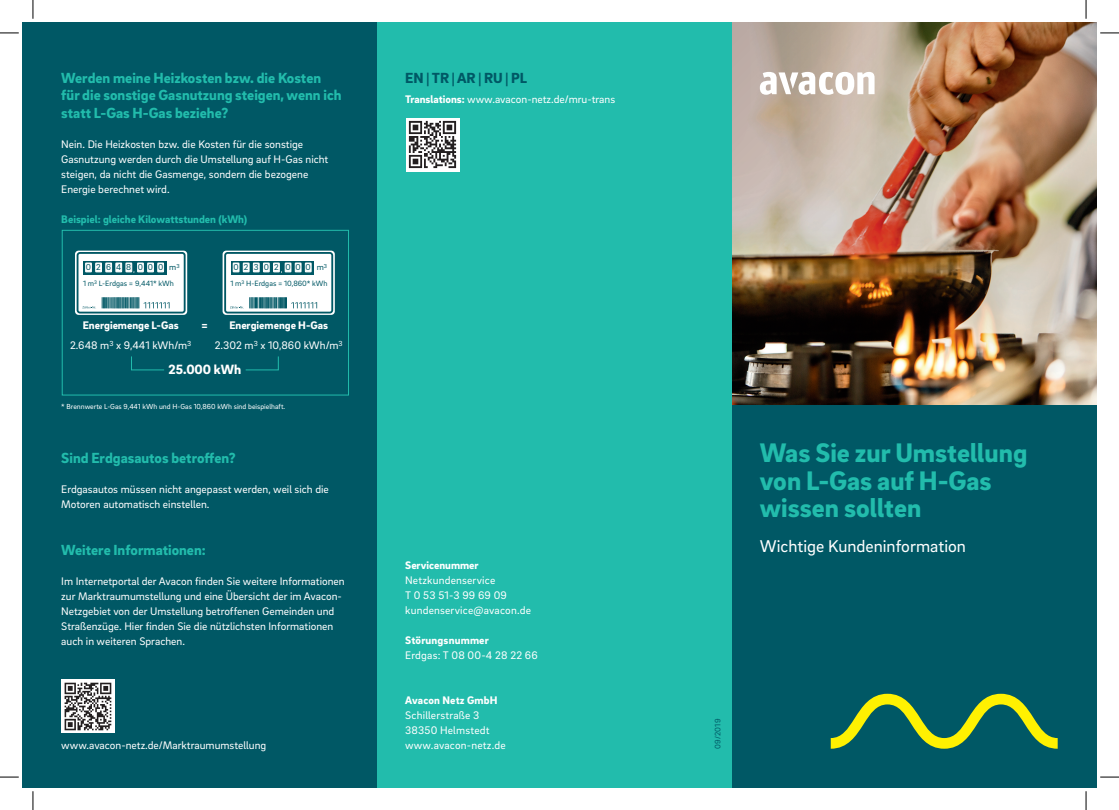
<style>
.page{position:relative;width:1119px;height:810px;background:#fff}
.page>*{position:absolute;margin:0;border:0;box-sizing:border-box;transform-origin:0 0}
.t1{font:900 27.5px/27.5px "EON Brix Sans";color:#22bcac}
.t2{font:17.5px "EON Brix Sans";color:#fff}
.t3{font:900 15px/17.5px "EON Brix Sans";color:#22bcac}
.t4{font:900 15px "EON Brix Sans";color:#005865}
.t5{font:900 13.75px "EON Brix Sans";color:#fff}
.t6{font:11.25px/15px "EON Brix Sans";color:#fff}
.t7{font:900 11.25px/20px "EON Brix Sans";color:#fff;text-align:center}
.t8{font:900 11.25px "EON Brix Sans";color:#22bcac}
.t9{font:8.88px "EON Brix Sans";letter-spacing:.57em;color:#005865}
.t10{font:8.12px "EON Brix Sans";letter-spacing:.015em;color:#005865}
.t11{font:7.88px "EON Brix Sans";color:#005865}
.t12{font:7.5px "EON Brix Sans";color:#fff}
.s1{font-weight:400}
.s2{font-weight:900}
</style>
<div class="page">
<div style="left:731px;top:22px;width:365px;height:766px;background:#005865"></div>
<img style="left:731px;top:22px;width:365px;height:383px">
<img style="left:731px;top:22px;width:305px;height:317px">
<div style="left:22px;top:22px;width:355px;height:766px;background:#005865"></div>
<div style="left:62px;top:230px;width:287px;height:165px;border:1px solid #22bcac"></div>
<div style="left:377px;top:22px;width:354px;height:766px;background:#22bcac"></div>
<div style="left:61px;top:680px;width:53px;height:53px;background:#fff"></div>
<img style="left:64px;top:682px;width:48px;height:49px">
<svg style="left:830px;top:694px;width:227px;height:55px"></svg>
<svg style="left:74px;top:250px;width:114px;height:66px"></svg>
<div style="left:73px;top:248px;width:116px;height:69px;border:2px solid #005865;border-radius:5px"></div>
<div style="left:78px;top:253px;width:107px;height:60px;background:#fff;border-radius:2px"></div>
<div style="left:77px;top:252px;width:108px;height:61px;border:2px solid #005865;border-radius:2px"></div>
<svg style="left:83px;top:261px;width:53px;height:13px"></svg>
<svg style="left:136px;top:261px;width:30px;height:13px"></svg>
<div style="left:86px;top:263px;width:5px;height:9px;background:#fff"></div>
<div style="left:85px;top:263px;width:7px;height:9px;border:1px solid #fff"></div>
<div style="left:96px;top:263px;width:5px;height:9px;background:#fff"></div>
<div style="left:95px;top:263px;width:7px;height:9px;border:1px solid #fff"></div>
<div style="left:106px;top:263px;width:5px;height:9px;background:#fff"></div>
<div style="left:105px;top:263px;width:7px;height:9px;border:1px solid #fff"></div>
<div style="left:116px;top:263px;width:6px;height:9px;background:#fff"></div>
<div style="left:116px;top:263px;width:6px;height:9px;border:1px solid #fff"></div>
<div style="left:126px;top:263px;width:6px;height:9px;background:#fff"></div>
<div style="left:126px;top:263px;width:6px;height:9px;border:1px solid #fff"></div>
<div style="left:137px;top:263px;width:6px;height:9px;background:#fff"></div>
<div style="left:137px;top:263px;width:7px;height:9px;border:1px solid #fff"></div>
<div style="left:148px;top:263px;width:5px;height:9px;background:#fff"></div>
<div style="left:147px;top:263px;width:7px;height:9px;border:1px solid #fff"></div>
<div style="left:158px;top:263px;width:5px;height:9px;background:#fff"></div>
<div style="left:157px;top:263px;width:7px;height:9px;border:1px solid #fff"></div>
<svg style="left:82px;top:297px;width:87px;height:12px"></svg>
<svg style="left:221px;top:250px;width:115px;height:66px"></svg>
<div style="left:220px;top:248px;width:117px;height:69px;border:2px solid #005865;border-radius:5px"></div>
<div style="left:225px;top:253px;width:107px;height:60px;background:#fff;border-radius:2px"></div>
<div style="left:224px;top:252px;width:109px;height:61px;border:2px solid #005865;border-radius:2px"></div>
<svg style="left:231px;top:261px;width:52px;height:13px"></svg>
<svg style="left:283px;top:261px;width:31px;height:13px"></svg>
<div style="left:233px;top:263px;width:6px;height:9px;background:#fff"></div>
<div style="left:233px;top:263px;width:6px;height:9px;border:1px solid #fff"></div>
<div style="left:243px;top:263px;width:6px;height:9px;background:#fff"></div>
<div style="left:243px;top:263px;width:6px;height:9px;border:1px solid #fff"></div>
<div style="left:253px;top:263px;width:6px;height:9px;background:#fff"></div>
<div style="left:253px;top:263px;width:6px;height:9px;border:1px solid #fff"></div>
<div style="left:263px;top:263px;width:6px;height:9px;background:#fff"></div>
<div style="left:263px;top:263px;width:6px;height:9px;border:1px solid #fff"></div>
<div style="left:273px;top:263px;width:6px;height:9px;background:#fff"></div>
<div style="left:273px;top:263px;width:6px;height:9px;border:1px solid #fff"></div>
<div style="left:285px;top:263px;width:6px;height:9px;background:#fff"></div>
<div style="left:285px;top:263px;width:6px;height:9px;border:1px solid #fff"></div>
<div style="left:295px;top:263px;width:6px;height:9px;background:#fff"></div>
<div style="left:295px;top:263px;width:6px;height:9px;border:1px solid #fff"></div>
<div style="left:305px;top:263px;width:6px;height:9px;background:#fff"></div>
<div style="left:305px;top:263px;width:6px;height:9px;border:1px solid #fff"></div>
<svg style="left:230px;top:297px;width:87px;height:12px"></svg>
<div style="left:406px;top:118px;width:53px;height:53px;background:#fff"></div>
<img style="left:408px;top:120px;width:49px;height:49px">
<svg style="left:131px;top:356px;width:33px;height:15px"></svg>
<svg style="left:245px;top:356px;width:34px;height:15px"></svg>
<svg style="left:759px;top:72px;width:115px;height:23px"></svg>
<svg style="left:0;top:32px;width:19px;height:2px"></svg>
<svg style="left:1100px;top:32px;width:18px;height:2px"></svg>
<svg style="left:0;top:776px;width:19px;height:2px"></svg>
<svg style="left:1100px;top:776px;width:18px;height:2px"></svg>
<svg style="left:32px;top:0;width:2px;height:19px"></svg>
<svg style="left:32px;top:791px;width:2px;height:19px"></svg>
<svg style="left:1085px;top:0;width:1px;height:19px"></svg>
<svg style="left:1085px;top:791px;width:1px;height:19px"></svg>
<h3 class="t3" style="left:61px;top:68px;width:282px">Werden meine Heizkosten bzw. die Kosten für die sonstige Gasnutzung steigen, wenn ich statt L-Gas H-Gas beziehe?</h3>
<p class="t6" style="left:61px;top:136px;width:268px">Nein. Die Heizkosten bzw. die Kosten für die sonstige Gasnutzung werden durch die Umstellung auf H-Gas nicht steigen, da nicht die Gasmenge, sondern die bezogene Energie berechnet wird.</p>
<p class="t8" style="left:61px;top:211px;width:187px">Beispiel: gleiche Kilowattstunden (kWh)</p>
<p class="t9" style="left:86px;top:262px;width:7px">0</p>
<p class="t9" style="left:169px;top:261px;width:12px">m<sup>3</sup></p>
<p class="t9" style="left:96px;top:262px;width:68px">2648 000</p>
<p class="t9" style="left:233px;top:262px;width:7px">0</p>
<p class="t9" style="left:317px;top:261px;width:12px">m<sup>3</sup></p>
<p class="t9" style="left:244px;top:262px;width:68px">2302 000</p>
<p class="t11" style="left:83px;top:278px;width:92px">1 m<sup>3</sup> L-Erdgas = 9,441* kWh</p>
<p class="t11" style="left:230px;top:278px;width:98px">1 m<sup>3</sup> H-Erdgas = 10,860* kWh</p>
<p class="t7" style="left:70px;top:315px;width:123px">Energiemenge L-Gas<br><span class="s1">2.648 m</span><sup>3</sup> <span class="s1">x 9,441 kWh/m</span><sup>3</sup></p>
<p class="t7" style="left:201px;top:315px;width:8px">=</p>
<p class="t6" style="left:215px;top:315px;width:129px;line-height:20px;text-align:center"><span class="s2">Energiemenge H-Gas<br></span>2.302 m<sup>3</sup> x 10,860 kWh/m<sup>3</sup></p>
<p class="t5" style="left:168px;top:360px;width:74px">25.000 kWh</p>
<p class="t12" style="left:61px;top:401px;width:225px">* Brennwerte L-Gas 9,441 kWh und H-Gas 10,860 kWh sind beispielhaft.</p>
<h3 class="t3" style="left:61px;top:448px;width:176px">Sind Erdgasautos betroffen?</h3>
<p class="t6" style="left:61px;top:481px;width:269px">Erdgasautos müssen nicht angepasst werden, weil sich die<br>Motoren automatisch einstellen.</p>
<h3 class="t3" style="left:61px;top:541px;width:146px">Weitere Informationen:</h3>
<p class="t6" style="left:61px;top:573px;width:285px">Im Internetportal der Avacon finden Sie weitere Informationen zur Marktraumumstellung und eine Übersicht der im Avacon-Netzgebiet von der Umstellung betroffenen Gemeinden und Straßenzüge. Hier finden Sie die nützlichsten Informationen auch in weiteren Sprachen.</p>
<p class="t6" style="left:61px;top:737px;width:206px">www.avacon-netz.de/Marktraumumstellung</p>
<h3 class="t4" style="left:405px;top:68px;width:123px">EN | TR | AR | RU | PL</h3>
<p class="t6" style="left:405px;top:91px;width:211px"><span class="s2">Translations:</span> www.avacon-netz.de/mru-trans</p>
<p class="t7" style="left:405px;top:554px;width:75px">Servicenummer</p>
<p class="t6" style="left:405px;top:572px;width:127px">Netzkundenservice<br>T 0 53 51-3 99 69 09 kundenservice@avacon.de</p>
<p class="t7" style="left:405px;top:629px;width:85px">Störungsnummer</p>
<p class="t6" style="left:405px;top:647px;width:134px">Erdgas: T 08 00-4 28 22 66</p>
<p class="t7" style="left:405px;top:689px;width:94px">Avacon Netz GmbH</p>
<p class="t6" style="left:405px;top:707px;width:102px">Schillerstraße 3<br>38350 Helmstedt www.avacon-netz.de</p>
<h1 class="t1" style="left:759px;top:438px;width:269px">Was Sie zur Umstellung von L-Gas auf H-Gas wissen sollten</h1>
<h2 class="t2" style="left:759px;top:535px;width:208px">Wichtige Kundeninformation</h2>
<p class="t10" style="left:712px;top:748px;width:31px;rotate:-90deg">09/2019</p>
</div>
